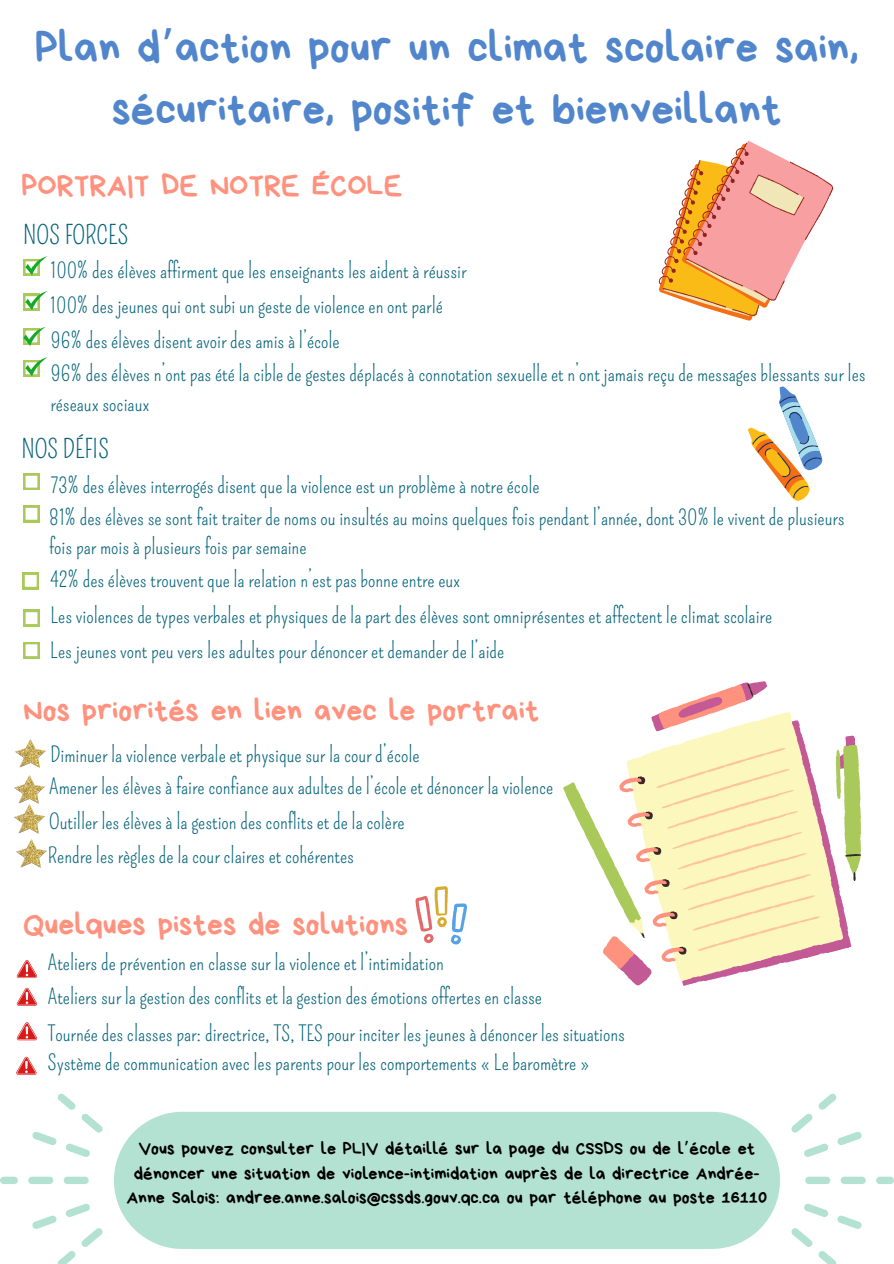
<style>
.page{position:relative;width:894px;height:1264px;background:#fff}
.page>*{position:absolute;margin:0;border:0;box-sizing:border-box;transform-origin:0 0}
.t1{font:45px/61.8px "Bryndan Write";color:#5186cd;text-align:center}
.t2{font:31.5px "Bryndan Write";color:#ff927e}
.t3{font:25.5px "Pompiere";color:#036279}
.t4{font:21px/29.2px "Pompiere";color:#036279}
.t5{font:18px/24.8px "Bryndan Write";color:#000;text-align:center}
.s1{font-family:"Noto Sans Gurmukhi"}
</style>
<div class="page">
<svg style="left:658px;top:141px;width:175px;height:179px"></svg>
<svg style="left:624px;top:735px;width:227px;height:248px"></svg>
<svg style="left:563px;top:684px;width:242px;height:288px"></svg>
<svg style="left:676px;top:695px;width:47px;height:23px"></svg>
<svg style="left:746px;top:682px;width:7px;height:15px"></svg>
<svg style="left:614px;top:747px;width:247px;height:217px"></svg>
<svg style="left:747px;top:386px;width:76px;height:115px"></svg>
<svg style="left:23px;top:473px;width:17px;height:17px"></svg>
<svg style="left:23px;top:572px;width:16px;height:17px"></svg>
<svg style="left:23px;top:610px;width:17px;height:16px"></svg>
<svg style="left:23px;top:505px;width:17px;height:17px"></svg>
<svg style="left:23px;top:642px;width:17px;height:16px"></svg>
<svg style="left:23px;top:256px;width:25px;height:19px"></svg>
<svg style="left:23px;top:291px;width:25px;height:19px"></svg>
<svg style="left:23px;top:327px;width:23px;height:19px"></svg>
<svg style="left:23px;top:357px;width:25px;height:19px"></svg>
<img style="left:15px;top:739px;width:31px;height:28px">
<img style="left:14px;top:775px;width:31px;height:28px">
<img style="left:14px;top:805px;width:31px;height:28px">
<img style="left:16px;top:839px;width:31px;height:28px">
<svg style="left:415px;top:886px;width:52px;height:58px"></svg>
<svg style="left:17px;top:960px;width:20px;height:18px"></svg>
<svg style="left:17px;top:987px;width:20px;height:18px"></svg>
<svg style="left:17px;top:1022px;width:20px;height:18px"></svg>
<svg style="left:16px;top:1056px;width:21px;height:18px"></svg>
<div style="left:114px;top:1111px;width:665px;height:137px;background:#b3e2d2"></div>
<svg style="left:0;top:1176px;width:89px;height:7px"></svg>
<svg style="left:32px;top:1093px;width:71px;height:63px"></svg>
<svg style="left:32px;top:1203px;width:71px;height:60px"></svg>
<svg style="left:805px;top:1176px;width:88px;height:7px"></svg>
<svg style="left:791px;top:1093px;width:70px;height:63px"></svg>
<svg style="left:791px;top:1203px;width:70px;height:60px"></svg>
<p class="t1" style="left:35px;top:16px;width:824px">Plan d<span class="s1">’</span>action pour un climat scolaire sain, sécuritaire, positif et bienveillant</p>
<h5 class="t2" style="left:21px;top:170px;width:382px">PORTRAIT DE NOTRE ÉCOLE</h5>
<p class="t3" style="left:23px;top:220px;width:107px">NOS FORCES</p>
<p class="t4" style="left:50px;top:257px;width:417px">100% des élèves affirment que les enseignants les aident à réussir</p>
<h5 class="t4" style="left:50px;top:291px;width:394px">100% des jeunes qui ont subi un geste de violence en ont parlé</h5>
<p class="t4" style="left:50px;top:326px;width:291px">96% des élèves disent avoir des amis à l’école</p>
<h5 class="t4" style="left:50px;top:360px;width:816px">96% des élèves n’ont pas été la cible de gestes déplacés à connotation sexuelle et n’ont jamais reçu de messages blessants sur les réseaux sociaux</h5>
<h4 class="t3" style="left:21px;top:434px;width:89px">NOS DÉFIS</h4>
<h1 class="t4" style="left:50px;top:471px;width:490px">73% des élèves interrogés disent que la violence est un problème à notre école</h1>
<p class="t4" style="left:49px;top:503px;width:796px">81% des élèves se sont fait traiter de noms ou insultés au moins quelques fois pendant l’année, dont 30% le vivent de plusieurs fois par mois à plusieurs fois par semaine</p>
<h2 class="t4" style="left:50px;top:565px;width:411px">42% des élèves trouvent que la relation n’est pas bonne entre eux</h2>
<h4 class="t4" style="left:50px;top:601px;width:723px">Les violences de types verbales et physiques de la part des élèves sont omniprésentes et affectent le climat scolaire</h4>
<h5 class="t4" style="left:50px;top:636px;width:455px">Les jeunes vont peu vers les adultes pour dénoncer et demander de l’aide</h5>
<h5 class="t2" style="left:23px;top:694px;width:517px">Nos priorités en lien avec le portrait</h5>
<p class="t4" style="left:50px;top:740px;width:370px">Diminuer la violence verbale et physique sur la cour d’école</p>
<h5 class="t4" style="left:49px;top:772px;width:505px">Amener les élèves à faire confiance aux adultes de l’école et dénoncer la violence</h5>
<h5 class="t4" style="left:49px;top:807px;width:357px">Outiller les élèves à la gestion des conflits et de la colère</h5>
<h5 class="t4" style="left:48px;top:841px;width:307px">Rendre les règles de la cour claires et cohérentes</h5>
<h5 class="t2" style="left:23px;top:908px;width:386px">Quelques pistes de solutions</h5>
<p class="t4" style="left:48px;top:948px;width:397px">Ateliers de prévention en classe sur la violence et l’intimidation</p>
<h3 class="t4" style="left:48px;top:982px;width:495px">Ateliers sur la gestion des conflits et la gestion des émotions offertes en classe</h3>
<p class="t4" style="left:48px;top:1019px;width:578px">Tournée des classes par: directrice, TS, TES pour inciter les jeunes à dénoncer les situations</p>
<h5 class="t4" style="left:48px;top:1048px;width:543px">Système de communication avec les parents pour les comportements « Le baromètre »</h5>
<h5 class="t5" style="left:126px;top:1136px;width:642px">Vous pouvez consulter le PLIV détaillé sur la page du CSSDS ou de l<span class="s1">’</span>école et dénoncer une situation de violence-intimidation auprès de la directrice Andrée-<br>Anne Salois: andree.anne.salois@cssds.gouv.qc.ca ou par téléphone au poste 16110</h5>
</div>
